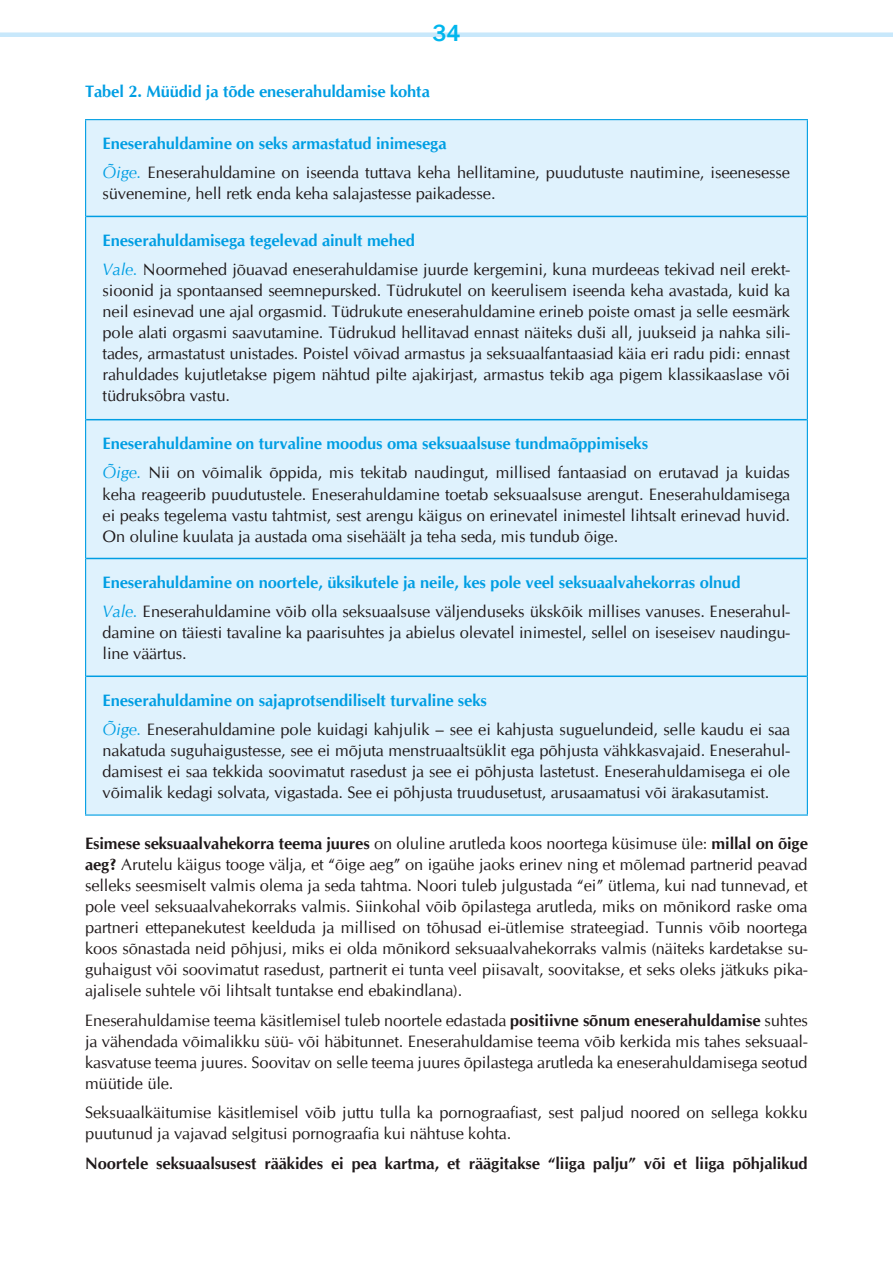
<style>
.page{position:relative;width:893px;height:1263px;background:#fff}
.page>*{position:absolute;margin:0;border:0;box-sizing:border-box;transform-origin:0 0}
.t1{font:500 24px "Franklin Gothic";color:#00b6ed}
.t2{font:16.5px/21px "CG Omega";letter-spacing:-.005em;color:#1f191a}
.t3{font:700 16.5px "CG Omega";letter-spacing:-.005em;color:#1f191a}
.t4{font:700 16.5px "CG Omega";letter-spacing:-.005em;color:#009ee3}
.s1{font-weight:700;color:#009ee3}
.s2{font-style:italic;color:#009ee3}
.s3{font-weight:700}
</style>
<div class="page">
<div style="left:0;top:32px;width:893px;height:5px;background:#c8e8fb"></div>
<div style="left:86px;top:120px;width:721px;height:694px;background:#dff2fd"></div>
<hr style="left:86px;top:216px;width:721px;height:1px;background:#009ee3">
<hr style="left:86px;top:419px;width:721px;height:1px;background:#009ee3">
<hr style="left:86px;top:558px;width:721px;height:1px;background:#009ee3">
<hr style="left:86px;top:675px;width:721px;height:2px;background:#009ee3">
<hr style="left:85px;top:119px;width:723px;height:1px;background:#009ee3">
<hr style="left:85px;top:120px;width:1px;height:96px;background:#009ee3">
<hr style="left:807px;top:120px;width:1px;height:96px;background:#009ee3">
<hr style="left:85px;top:216px;width:1px;height:204px;background:#009ee3">
<hr style="left:807px;top:216px;width:1px;height:204px;background:#009ee3">
<hr style="left:85px;top:420px;width:1px;height:138px;background:#009ee3">
<hr style="left:807px;top:420px;width:1px;height:138px;background:#009ee3">
<hr style="left:85px;top:558px;width:1px;height:118px;background:#009ee3">
<hr style="left:807px;top:558px;width:1px;height:118px;background:#009ee3">
<hr style="left:85px;top:676px;width:1px;height:138px;background:#009ee3">
<hr style="left:807px;top:676px;width:1px;height:138px;background:#009ee3">
<hr style="left:85px;top:814px;width:723px;height:2px;background:#009ee3">
<h1 class="t1" style="left:432px;top:18px;width:30px">34</h1>
<p class="t4" style="left:85px;top:81px;width:346px">Tabel 2. Müüdid ja tõde eneserahuldamise kohta</p>
<p class="t2" style="left:103px;top:129px;width:689px;line-height:29.5px"><span class="s1">Eneserahuldamine on seks armastatud inimesega<br></span><span class="s2">Õige.</span> Eneserahuldamine on iseenda tuttava keha hellitamine, puudutuste nautimine, iseenesesse</p>
<p class="t2" style="left:103px;top:183px;width:394px">süvenemine, hell retk enda keha salajastesse paikadesse.</p>
<p class="t2" style="left:103px;top:225px;width:689px;line-height:29.5px"><span class="s1">Eneserahuldamisega tegelevad ainult mehed<br></span><span class="s2">Vale.</span> Noormehed jõuavad eneserahuldamise juurde kergemini, kuna murdeeas tekivad neil erekt-</p>
<p class="t2" style="left:103px;top:280px;width:689px;text-align:justify">sioonid ja spontaansed seemnepursked. Tüdrukutel on keerulisem iseenda keha avastada, kuid ka neil esinevad une ajal orgasmid. Tüdrukute eneserahuldamine erineb poiste omast ja selle eesmärk pole alati orgasmi saavutamine. Tüdrukud hellitavad ennast näiteks duši all, juukseid ja nahka sili&shy;tades, armastatust unistades. Poistel võivad armastus ja seksuaalfantaasiad käia eri radu pidi: ennast rahuldades kujutletakse pigem nähtud pilte ajakirjast, armastus tekib aga pigem klassikaaslase või tüdruksõbra vastu.</p>
<p class="t2" style="left:103px;top:429px;width:689px;line-height:29.5px"><span class="s1">Eneserahuldamine on turvaline moodus oma seksuaalsuse tundmaõppimiseks<br></span><span class="s2">Õige.</span> Nii on võimalik õppida, mis tekitab naudingut, millised fantaasiad on erutavad ja kuidas</p>
<p class="t2" style="left:103px;top:484px;width:689px;text-align:justify">keha reageerib puudutustele. Eneserahuldamine toetab seksuaalsuse arengut. Eneserahuldamisega ei peaks tegelema vastu tahtmist, sest arengu käigus on erinevatel inimestel lihtsalt erinevad huvid.<br>On oluline kuulata ja austada oma sisehäält ja teha seda, mis tundub õige.</p>
<p class="t2" style="left:103px;top:568px;width:689px;line-height:29.5px"><span class="s1">Eneserahuldamine on noortele, üksikutele ja neile, kes pole veel seksuaalvahekorras olnud<br></span><span class="s2">Vale.</span> Eneserahuldamine võib olla seksuaalsuse väljenduseks ükskõik millises vanuses. Eneserahul-</p>
<p class="t2" style="left:103px;top:622px;width:689px">damine on täiesti tavaline ka paarisuhtes ja abielus olevatel inimestel, sellel on iseseisev naudingu&shy;line väärtus.</p>
<p class="t2" style="left:103px;top:685px;width:689px;line-height:29.5px"><span class="s1">Eneserahuldamine on sajaprotsendiliselt turvaline seks<br></span><span class="s2">Õige.</span> Eneserahuldamine pole kuidagi kahjulik – see ei kahjusta suguelundeid, selle kaudu ei saa</p>
<p class="t2" style="left:103px;top:740px;width:689px;text-align:justify">nakatuda suguhaigustesse, see ei mõjuta menstruaaltsüklit ega põhjusta vähkkasvajaid. Eneserahul&shy;damisest ei saa tekkida soovimatut rasedust ja see ei põhjusta lastetust. Eneserahuldamisega ei ole võimalik kedagi solvata, vigastada. See ei põhjusta truudusetust, arusaamatusi või ärakasutamist.</p>
<p class="t2" style="left:85px;top:833px;width:724px;text-align:justify"><span class="s3">Esimese seksuaalvahekorra teema juures</span> on oluline arutleda koos noortega küsimuse üle: <span class="s3">millal on õige aeg?</span> Arutelu käigus tooge välja, et “õige aeg” on igaühe jaoks erinev ning et mõlemad partnerid peavad selleks seesmiselt valmis olema ja seda tahtma. Noori tuleb julgustada “ei” ütlema, kui nad tunnevad, et pole veel seksuaalvahekorraks valmis. Siinkohal võib õpilastega arutleda, miks on mõnikord raske oma partneri ettepanekutest keelduda ja millised on tõhusad ei-ütlemise strateegiad. Tunnis võib noortega koos sõnastada neid põhjusi, miks ei olda mõnikord seksuaalvahekorraks valmis (näiteks kardetakse su&shy;guhaigust või soovimatut rasedust, partnerit ei tunta veel piisavalt, soovitakse, et seks oleks jätkuks pika&shy;ajalisele suhtele või lihtsalt tuntakse end ebakindlana).</p>
<p class="t2" style="left:85px;top:1010px;width:724px;text-align:justify">Eneserahuldamise teema käsitlemisel tuleb noortele edastada <span class="s3">positiivne sõnum eneserahuldamise</span> suhtes ja vähendada võimalikku süü- või häbitunnet. Eneserahuldamise teema võib kerkida mis tahes seksuaal&shy;kasvatuse teema juures. Soovitav on selle teema juures õpilastega arutleda ka eneserahuldamisega seotud müütide üle.</p>
<p class="t2" style="left:85px;top:1102px;width:724px">Seksuaalkäitumise käsitlemisel võib juttu tulla ka pornograafiast, sest paljud noored on sellega kokku puutunud ja vajavad selgitusi pornograafia kui nähtuse kohta.</p>
<p class="t3" style="left:85px;top:1153px;width:724px">Noortele seksuaalsusest rääkides ei pea kartma, et räägitakse “liiga palju” või et liiga põhjalikud</p>
</div>
